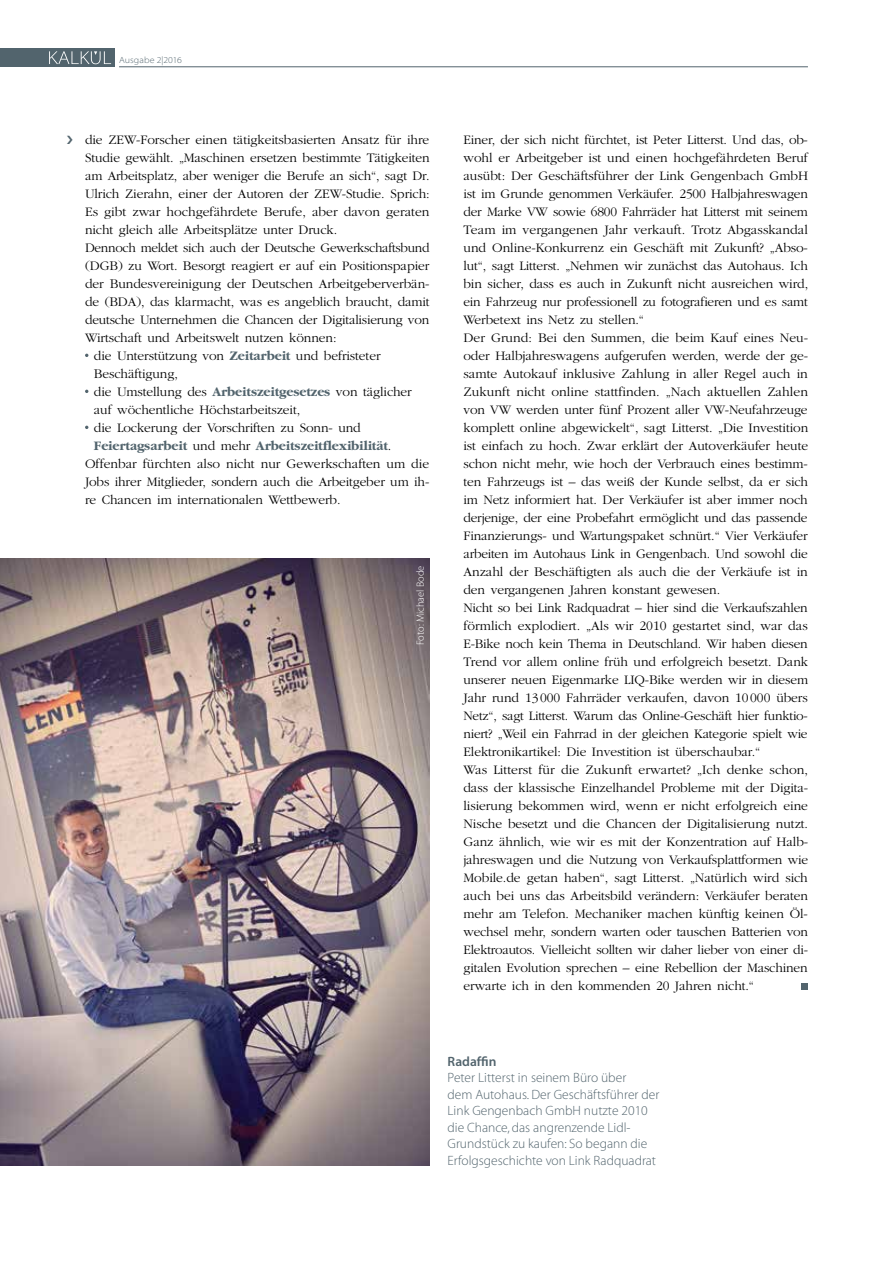
<style>
.page{position:relative;width:893px;height:1263px;background:#fff}
.page>*{position:absolute;margin:0;border:0;box-sizing:border-box;transform-origin:0 0}
.t1{font:300 13.5px/18px "Garamond";letter-spacing:-.005em;color:#000}
.t2{font:13.5px/16.5px "Myriad MM 215 600";color:#52646d}
.t3{font:700 13.5px "Garamond";letter-spacing:-.005em;color:#52646d}
.t4{font:13.5px "Myriad MM 565 600";letter-spacing:.025em;color:#52646d}
.t5{font:10.5px "Myriad MM 215 600";color:#fff}
.t6{font:9px "Myriad MM 215 700";letter-spacing:.005em;color:#52646d}
.s1{font-weight:700;color:#52646d}
.s2{font-weight:300;color:#000}
</style>
<div class="page">
<hr style="left:119px;top:67px;width:689px;height:1px;background:#52646d">
<div style="left:0;top:49px;width:114px;height:18px;background:#52646d"></div>
<svg style="left:49px;top:51px;width:63px;height:14px"></svg>
<div style="left:801px;top:984px;width:7px;height:6px;background:#52646d"></div>
<img style="left:0;top:558px;width:429px;height:607px">
<p class="t6" style="left:119px;top:56px;width:64px">Ausgabe 2|2016</p>
<p class="t1" style="left:85px;top:131px;width:346px">die ZEW-Forscher einen tätigkeitsbasierten Ansatz für ihre</p>
<p class="t1" style="left:85px;top:149px;width:346px">Studie gewählt. „Maschinen ersetzen bestimmte Tätigkeiten</p>
<p class="t1" style="left:85px;top:167px;width:346px">am Arbeitsplatz, aber weniger die Berufe an sich“, sagt Dr.</p>
<p class="t1" style="left:85px;top:185px;width:346px">Ulrich Zierahn, einer der Autoren der ZEW-Studie. Sprich:</p>
<p class="t1" style="left:85px;top:203px;width:346px">Es gibt zwar hochgefährdete Berufe, aber davon geraten</p>
<p class="t1" style="left:85px;top:221px;width:254px">nicht gleich alle Arbeitsplätze unter Druck.</p>
<p class="t1" style="left:85px;top:239px;width:346px">Dennoch meldet sich auch der Deutsche Gewerkschaftsbund</p>
<p class="t1" style="left:85px;top:257px;width:346px">(DGB) zu Wort. Besorgt reagiert er auf ein Positionspapier</p>
<p class="t1" style="left:85px;top:275px;width:346px">der Bundesvereinigung der Deutschen Arbeitgeberverbän-</p>
<p class="t1" style="left:85px;top:293px;width:346px">de (BDA), das klarmacht, was es angeblich braucht, damit</p>
<p class="t1" style="left:85px;top:311px;width:346px">deutsche Unternehmen die Chancen der Digitalisierung von</p>
<p class="t1" style="left:85px;top:329px;width:253px">Wirtschaft und Arbeitswelt nutzen können:</p>
<p class="t1" style="left:94px;top:347px;width:288px">die Unterstützung von <span class="s1">Zeitarbeit</span> und befristeter</p>
<p class="t1" style="left:94px;top:365px;width:85px">Beschäftigung,</p>
<p class="t1" style="left:94px;top:383px;width:319px">die Umstellung des <span class="s1">Arbeitszeitgesetzes</span> von täglicher</p>
<p class="t1" style="left:94px;top:401px;width:208px">auf wöchentliche Höchstarbeitszeit,</p>
<p class="t1" style="left:94px;top:419px;width:268px">die Lockerung der Vorschriften zu Sonn- und</p>
<p class="t3" style="left:94px;top:439px;width:299px">Feiertagsarbeit <span class="s2">und mehr</span> Arbeitszeitflexibilität<span class="s2">.</span></p>
<p class="t1" style="left:85px;top:455px;width:346px">Offenbar fürchten also nicht nur Gewerkschaften um die</p>
<p class="t1" style="left:85px;top:473px;width:346px">Jobs ihrer Mitglieder, sondern auch die Arbeitgeber um ih-</p>
<p class="t1" style="left:85px;top:491px;width:257px">re Chancen im internationalen Wettbewerb.</p>
<p class="t5" style="left:415px;top:645px;width:81px;rotate:-90deg">Foto: Michael Bode</p>
<p class="t1" style="left:463px;top:131px;width:346px">Einer, der sich nicht fürchtet, ist Peter Litterst. Und das, ob&shy;wohl er Arbeitgeber ist und einen hochgefährdeten Beruf ausübt: Der Geschäftsführer der Link Gengenbach GmbH ist im Grunde genommen Verkäufer. 2500 Halbjahreswagen der Marke VW sowie 6800 Fahrräder hat Litterst mit seinem Team im vergangenen Jahr verkauft. Trotz Abgasskandal und Online-Konkurrenz ein Geschäft mit Zukunft? „Abso&shy;lut“, sagt Litterst. „Nehmen wir zunächst das Autohaus. Ich bin sicher, dass es auch in Zukunft nicht ausreichen wird, ein Fahrzeug nur professionell zu fotografieren und es samt Werbetext ins Netz zu stellen.“<br>Der Grund: Bei den Summen, die beim Kauf eines Neu&shy;oder Halbjahreswagens aufgerufen werden, werde der ge&shy;samte Autokauf inklusive Zahlung in aller Regel auch in Zukunft nicht online stattfinden. „Nach aktuellen Zahlen von VW werden unter fünf Prozent aller VW-Neufahrzeuge komplett online abgewickelt“, sagt Litterst. „Die Investition ist einfach zu hoch. Zwar erklärt der Autoverkäufer heute schon nicht mehr, wie hoch der Verbrauch eines bestimm&shy;ten Fahrzeugs ist – das weiß der Kunde selbst, da er sich im Netz informiert hat. Der Verkäufer ist aber immer noch derjenige, der eine Probefahrt ermöglicht und das passende Finanzierungs- und Wartungspaket schnürt.“ Vier Verkäufer arbeiten im Autohaus Link in Gengenbach. Und sowohl die Anzahl der Beschäftigten als auch die der Verkäufe ist in den vergangenen Jahren konstant gewesen.<br>Nicht so bei Link Radquadrat – hier sind die Verkaufszahlen förmlich explodiert. „Als wir 2010 gestartet sind, war das E-Bike noch kein Thema in Deutschland. Wir haben diesen Trend vor allem online früh und erfolgreich besetzt. Dank unserer neuen Eigenmarke LIQ-Bike werden wir in diesem Jahr rund 13000 Fahrräder verkaufen, davon 10000 übers Netz“, sagt Litterst. Warum das Online-Geschäft hier funktio&shy;niert? „Weil ein Fahrrad in der gleichen Kategorie spielt wie Elektronikartikel: Die Investition ist überschaubar.“<br>Was Litterst für die Zukunft erwartet? „Ich denke schon, dass der klassische Einzelhandel Probleme mit der Digita&shy;lisierung bekommen wird, wenn er nicht erfolgreich eine Nische besetzt und die Chancen der Digitalisierung nutzt.<br>Ganz ähnlich, wie wir es mit der Konzentration auf Halb&shy;jahreswagen und die Nutzung von Verkaufsplattformen wie Mobile.de getan haben“, sagt Litterst. „Natürlich wird sich auch bei uns das Arbeitsbild verändern: Verkäufer beraten mehr am Telefon. Mechaniker machen künftig keinen Öl&shy;wechsel mehr, sondern warten oder tauschen Batterien von Elektroautos. Vielleicht sollten wir daher lieber von einer di&shy;gitalen Evolution sprechen – eine Rebellion der Maschinen erwarte ich in den kommenden 20 Jahren nicht.“</p>
<p class="t4" style="left:448px;top:1054px;width:50px">Radaffin</p>
<p class="t2" style="left:448px;top:1070px;width:213px">Peter Litterst in seinem Büro über<br>dem Autohaus. Der Geschäftsführer der Link Gengenbach GmbH nutzte 2010 die Chance, das angrenzende Lidl-Grundstück zu kaufen: So begann die Erfolgsgeschichte von Link Radquadrat</p>
</div>
